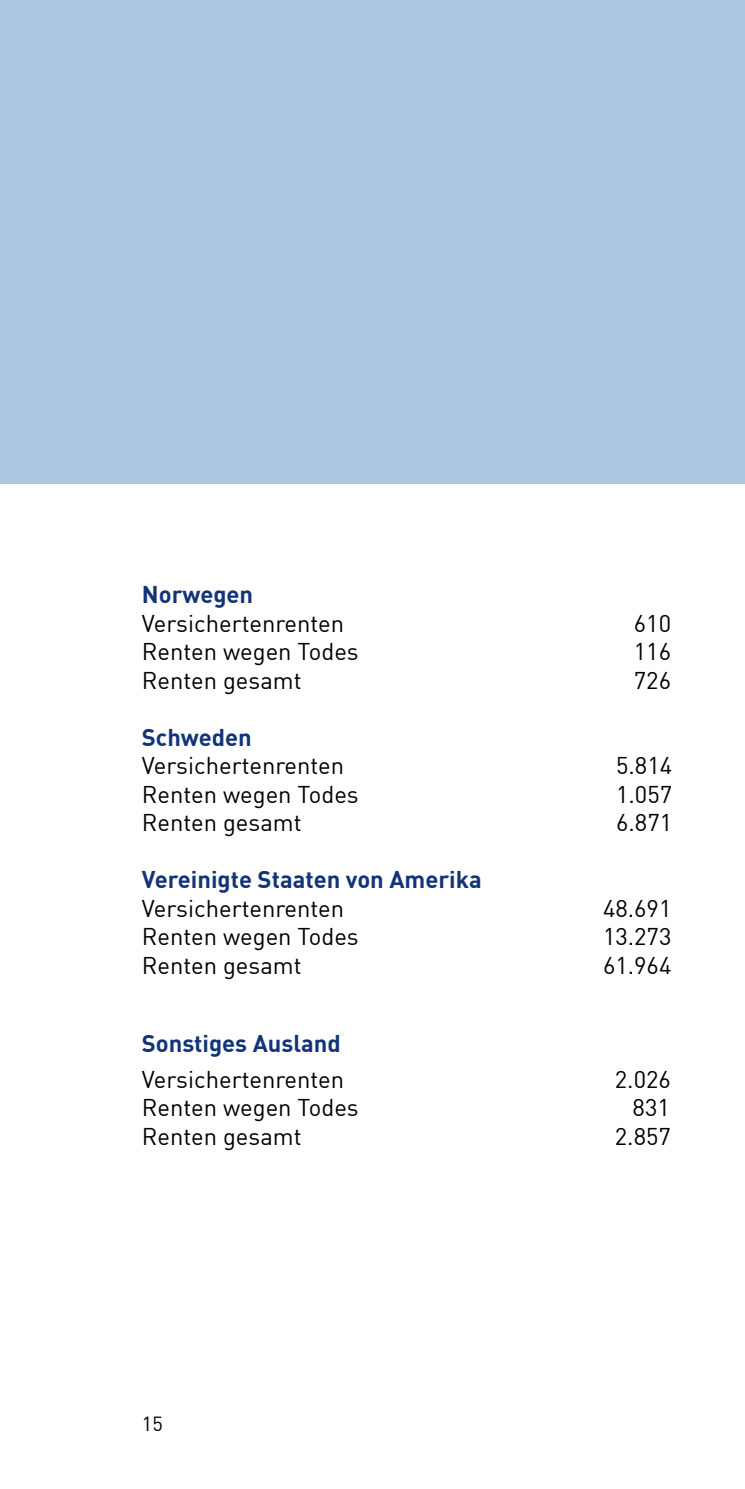
<style>
.page{position:relative;width:745px;height:1489px;background:#fff}
.page>*{position:absolute;margin:0;border:0;box-sizing:border-box;transform-origin:0 0}
.t1{font:23.75px "DIN";color:#000}
.t2{font:700 23.75px "DIN";color:#133478}
.t3{font:20px "DIN";color:#000}
</style>
<div class="page">
<div style="left:0;top:0;width:744px;height:484px;background:#abc7e1"></div>
<p class="t2" style="left:142px;top:579px;width:113px">Norwegen</p>
<p class="t1" style="left:142px;top:608px;width:204px">Versichertenrenten</p>
<p class="t1" style="left:633px;top:608px;width:39px">610</p>
<p class="t1" style="left:142px;top:636px;width:218px">Renten wegen Todes</p>
<p class="t1" style="left:633px;top:636px;width:39px">116</p>
<p class="t1" style="left:142px;top:665px;width:161px">Renten gesamt</p>
<p class="t1" style="left:633px;top:665px;width:39px">726</p>
<p class="t2" style="left:142px;top:721px;width:111px">Schweden</p>
<p class="t1" style="left:142px;top:750px;width:204px">Versichertenrenten</p>
<p class="t1" style="left:615px;top:750px;width:58px">5.814</p>
<p class="t1" style="left:142px;top:779px;width:218px">Renten wegen Todes</p>
<p class="t1" style="left:615px;top:779px;width:58px">1.057</p>
<p class="t1" style="left:142px;top:807px;width:161px">Renten gesamt</p>
<p class="t1" style="left:615px;top:807px;width:58px">6.871</p>
<p class="t2" style="left:142px;top:864px;width:341px">Vereinigte Staaten von Amerika</p>
<p class="t1" style="left:142px;top:893px;width:204px">Versichertenrenten</p>
<p class="t1" style="left:602px;top:893px;width:70px">48.691</p>
<p class="t1" style="left:142px;top:921px;width:218px">Renten wegen Todes</p>
<p class="t1" style="left:602px;top:921px;width:70px">13.273</p>
<p class="t1" style="left:142px;top:950px;width:161px">Renten gesamt</p>
<p class="t1" style="left:602px;top:950px;width:70px">61.964</p>
<p class="t2" style="left:142px;top:1027px;width:200px">Sonstiges Ausland</p>
<p class="t1" style="left:142px;top:1064px;width:204px">Versichertenrenten</p>
<p class="t1" style="left:614px;top:1064px;width:58px">2.026</p>
<p class="t1" style="left:142px;top:1092px;width:218px">Renten wegen Todes</p>
<p class="t1" style="left:632px;top:1092px;width:39px">831</p>
<p class="t1" style="left:142px;top:1121px;width:161px">Renten gesamt</p>
<p class="t1" style="left:614px;top:1121px;width:58px">2.857</p>
<p class="t3" style="left:142px;top:1410px;width:22px">15</p>
</div>
